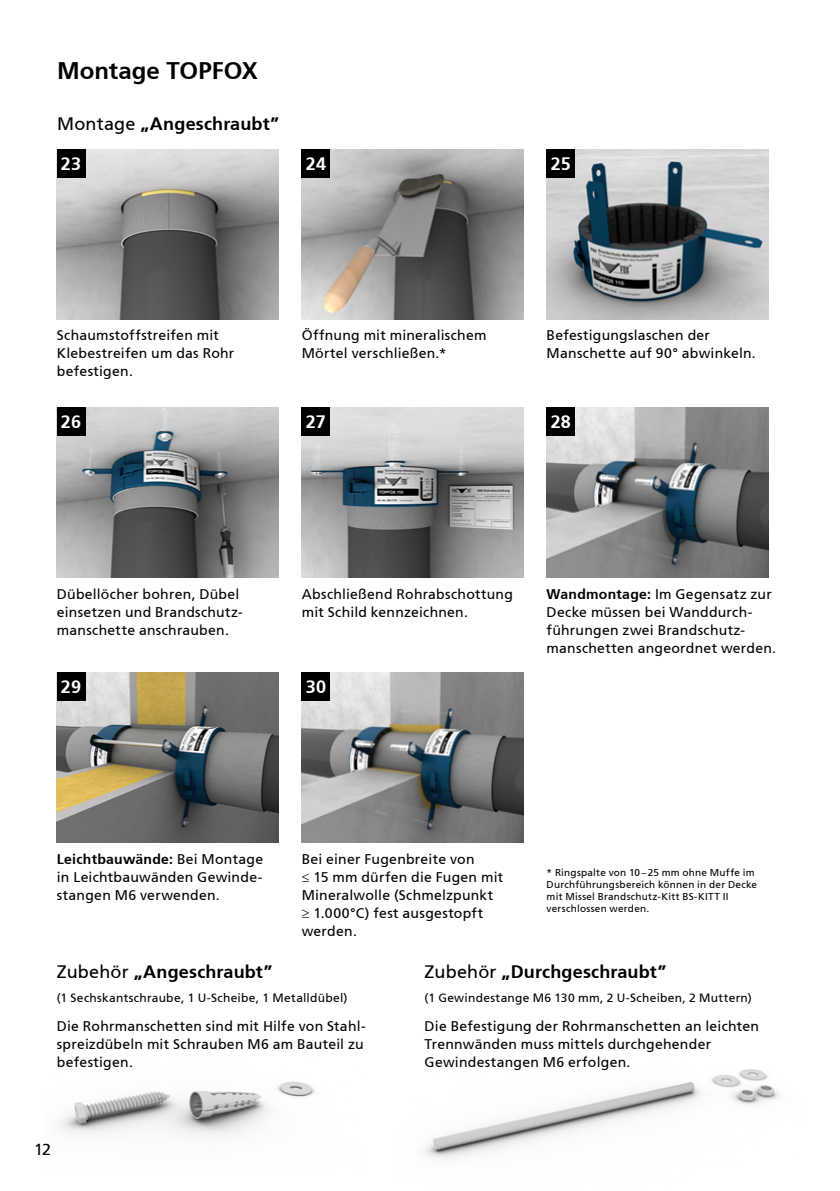
<style>
.page{position:relative;width:840px;height:1191px;background:#fff}
.page>*{position:absolute;margin:0;border:0;box-sizing:border-box;transform-origin:0 0}
.t1{font:700 24px "Frutiger";color:#000}
.t2{font:700 18px "Frutiger";letter-spacing:.01em;color:#000}
.t3{font:700 18px "Frutiger";letter-spacing:.01em;color:#fff}
.t4{font:16px "Frutiger";color:#000}
.t5{font:14px/18px "Frutiger";letter-spacing:.015em;color:#000}
.t6{font:12px "Frutiger";letter-spacing:.025em;color:#000}
.t7{font:10px/12px "Frutiger";letter-spacing:.025em;color:#000}
.s1{font-weight:400}
.s2{font-weight:700}
</style>
<div class="page">
<img style="left:424px;top:1069px;width:356px;height:90px">
<img style="left:59px;top:1081px;width:256px;height:55px">
<img style="left:57px;top:150px;width:221px;height:170px">
<img style="left:546px;top:407px;width:221px;height:171px">
<img style="left:546px;top:150px;width:221px;height:170px">
<div style="left:57px;top:150px;width:28px;height:28px;background:#000"></div>
<img style="left:301px;top:407px;width:222px;height:171px">
<div style="left:301px;top:407px;width:29px;height:29px;background:#000"></div>
<img style="left:57px;top:672px;width:221px;height:170px">
<div style="left:57px;top:672px;width:28px;height:28px;background:#000"></div>
<div style="left:546px;top:150px;width:28px;height:28px;background:#000"></div>
<div style="left:546px;top:407px;width:28px;height:29px;background:#000"></div>
<img style="left:301px;top:672px;width:222px;height:170px">
<div style="left:301px;top:672px;width:29px;height:28px;background:#000"></div>
<img style="left:57px;top:407px;width:221px;height:171px">
<div style="left:57px;top:407px;width:28px;height:29px;background:#000"></div>
<img style="left:301px;top:150px;width:222px;height:170px">
<div style="left:301px;top:150px;width:29px;height:28px;background:#000"></div>
<h1 class="t1" style="left:57px;top:57px;width:202px">Montage TOPFOX</h1>
<p class="t2" style="left:57px;top:113px;width:223px"><span class="s1">Montage</span> „Angeschraubt”</p>
<p class="t3" style="left:61px;top:153px;width:22px">23</p>
<p class="t3" style="left:305px;top:153px;width:22px">24</p>
<p class="t3" style="left:550px;top:153px;width:22px">25</p>
<p class="t5" style="left:57px;top:326px;width:179px">Schaumstoffstreifen mit<br>Klebestreifen um das Rohr befestigen.</p>
<p class="t3" style="left:61px;top:411px;width:22px">26</p>
<p class="t5" style="left:301px;top:326px;width:186px">Öffnung mit mineralischem<br>Mörtel verschließen.*</p>
<p class="t3" style="left:306px;top:411px;width:21px">27</p>
<p class="t5" style="left:546px;top:326px;width:210px">Befestigungslaschen der<br>Manschette auf 90° abwinkeln.</p>
<p class="t3" style="left:550px;top:411px;width:22px">28</p>
<p class="t5" style="left:57px;top:585px;width:186px">Dübellöcher bohren, Dübel einsetzen und Brandschutz&shy;manschette anschrauben.</p>
<p class="t3" style="left:61px;top:676px;width:22px">29</p>
<p class="t5" style="left:301px;top:585px;width:212px">Abschließend Rohrabschottung mit Schild kennzeichnen.</p>
<p class="t3" style="left:305px;top:676px;width:22px">30</p>
<p class="t5" style="left:546px;top:585px;width:231px"><span class="s2">Wandmontage:</span> Im Gegensatz zur<br>Decke müssen bei Wanddurch&shy;führungen zwei Brandschutz&shy;manschetten angeordnet werden.</p>
<p class="t5" style="left:57px;top:850px;width:208px"><span class="s2">Leichtbauwände:</span> Bei Montage in Leichtbauwänden Gewinde&shy;stangen M6 verwenden.</p>
<p class="t5" style="left:301px;top:850px;width:203px">Bei einer Fugenbreite von<br>≤ 15 mm dürfen die Fugen mit<br>Mineralwolle (Schmelzpunkt ≥ 1.000°C) fest ausgestopft werden.</p>
<p class="t7" style="left:546px;top:867px;width:212px">* Ringspalte von 10–25 mm ohne Muffe im Durchführungsbereich können in der Decke mit Missel Brandschutz-Kitt BS-KITT II verschlossen werden.</p>
<p class="t2" style="left:57px;top:961px;width:217px"><span class="s1">Zubehör</span> „Angeschraubt”</p>
<p class="t6" style="left:57px;top:990px;width:292px">(1 Sechskantschraube, 1 U-Scheibe, 1 Metalldübel)</p>
<p class="t5" style="left:57px;top:1017px;width:310px">Die Rohrmanschetten sind mit Hilfe von Stahl&shy;spreizdübeln mit Schrauben M6 am Bauteil zu befestigen.</p>
<p class="t4" style="left:34px;top:1140px;width:19px">12</p>
<p class="t2" style="left:424px;top:961px;width:243px"><span class="s1">Zubehör</span> „Durchgeschraubt”</p>
<p class="t6" style="left:424px;top:990px;width:328px">(1 Gewindestange M6 130 mm, 2 U-Scheiben, 2 Muttern)</p>
<p class="t5" style="left:424px;top:1017px;width:336px">Die Befestigung der Rohrmanschetten an leichten<br>Trennwänden muss mittels durchgehender<br>Gewindestangen M6 erfolgen.</p>
</div>
